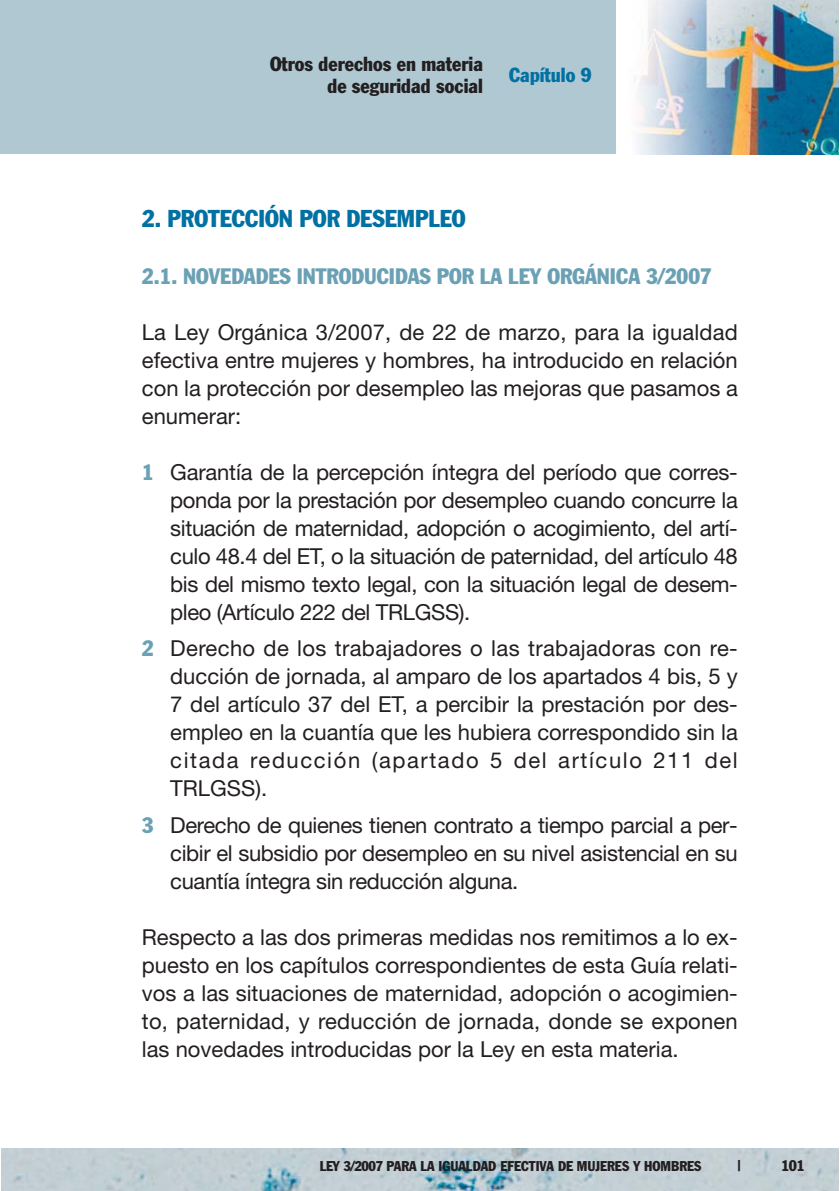
<style>
.page{position:relative;width:840px;height:1191px;background:#fff}
.page>*{position:absolute;margin:0;border:0;box-sizing:border-box;transform-origin:0 0}
.t1{font:condensed 24px "Franklin Gothic";color:#0071a2}
.t2{font:22px/28px "Helvetica Neue";color:#231f20;text-align:justify}
.t3{font:condensed 22px "Franklin Gothic";color:#6ba1b4}
.t4{font:condensed 20px/22px "Franklin Gothic";color:#231f20;text-align:right}
.t5{font:condensed 20px "Franklin Gothic";color:#0071a2}
.t6{font:condensed 15.2px "Franklin Gothic";color:#231f20}
.t7{font:condensed 14px "Franklin Gothic";color:#231f20}
.s1{font-family:"Franklin Gothic";font-stretch:condensed;color:#6ba1b4}
</style>
<div class="page">
<div style="left:1px;top:1px;width:837px;height:153px;background:#afc8d2"></div>
<div style="left:616px;top:1px;width:222px;height:153px;background:#fff"></div>
<img style="left:637px;top:1px;width:201px;height:153px">
<img style="left:2px;top:1148px;width:836px;height:43px">
<p class="t4" style="left:270px;top:54px;width:214px">Otros derechos en materia de seguridad social</p>
<p class="t5" style="left:508px;top:68px;width:84px">Capítulo 9</p>
<p class="t1" style="left:142px;top:210px;width:325px">2. PROTECCIÓN POR DESEMPLEO</p>
<p class="t3" style="left:142px;top:268px;width:571px">2.1. NOVEDADES INTRODUCIDAS POR LA LEY ORGÁNICA 3/2007</p>
<p class="t2" style="left:142px;top:320px;width:597px">La Ley Orgánica 3/2007, de 22 de marzo, para la igualdad efectiva entre mujeres y hombres, ha introducido en relación con la protección por desempleo las mejoras que pasamos a enumerar:</p>
<p class="t2" style="left:170px;top:460px;width:568px;text-indent:-28px"><span class="s1">1</span> Garantía de la percepción íntegra del período que corres&shy;ponda por la prestación por desempleo cuando concurre la situación de maternidad, adopción o acogimiento, del artí&shy;culo 48.4 del ET, o la situación de paternidad, del artículo 48 bis del mismo texto legal, con la situación legal de desem&shy;pleo (Artículo 222 del TRLGSS).</p>
<p class="t2" style="left:170px;top:636px;width:568px;text-indent:-28px"><span class="s1">2</span> Derecho de los trabajadores o las trabajadoras con re&shy;ducción de jornada, al amparo de los apartados 4 bis, 5 y 7 del artículo 37 del ET, a percibir la prestación por des&shy;empleo en la cuantía que les hubiera correspondido sin la citada reducción (apartado 5 del artículo 211 del TRLGSS).</p>
<p class="t2" style="left:170px;top:813px;width:568px;text-indent:-28px"><span class="s1">3</span> Derecho de quienes tienen contrato a tiempo parcial a per&shy;cibir el subsidio por desempleo en su nivel asistencial en su cuantía íntegra sin reducción alguna.</p>
<p class="t2" style="left:142px;top:925px;width:597px">Respecto a las dos primeras medidas nos remitimos a lo ex&shy;puesto en los capítulos correspondientes de esta Guía relati&shy;vos a las situaciones de maternidad, adopción o acogimien&shy;to, paternidad, y reducción de jornada, donde se exponen las novedades introducidas por la Ley en esta materia.</p>
<p class="t7" style="left:319px;top:1160px;width:383px">LEY 3/2007 PARA LA IGUALDAD EFECTIVA DE MUJERES Y HOMBRES</p>
<p class="t6" style="left:737px;top:1159px;width:5px">|</p>
<p class="t6" style="left:780px;top:1159px;width:25px">101</p>
</div>
